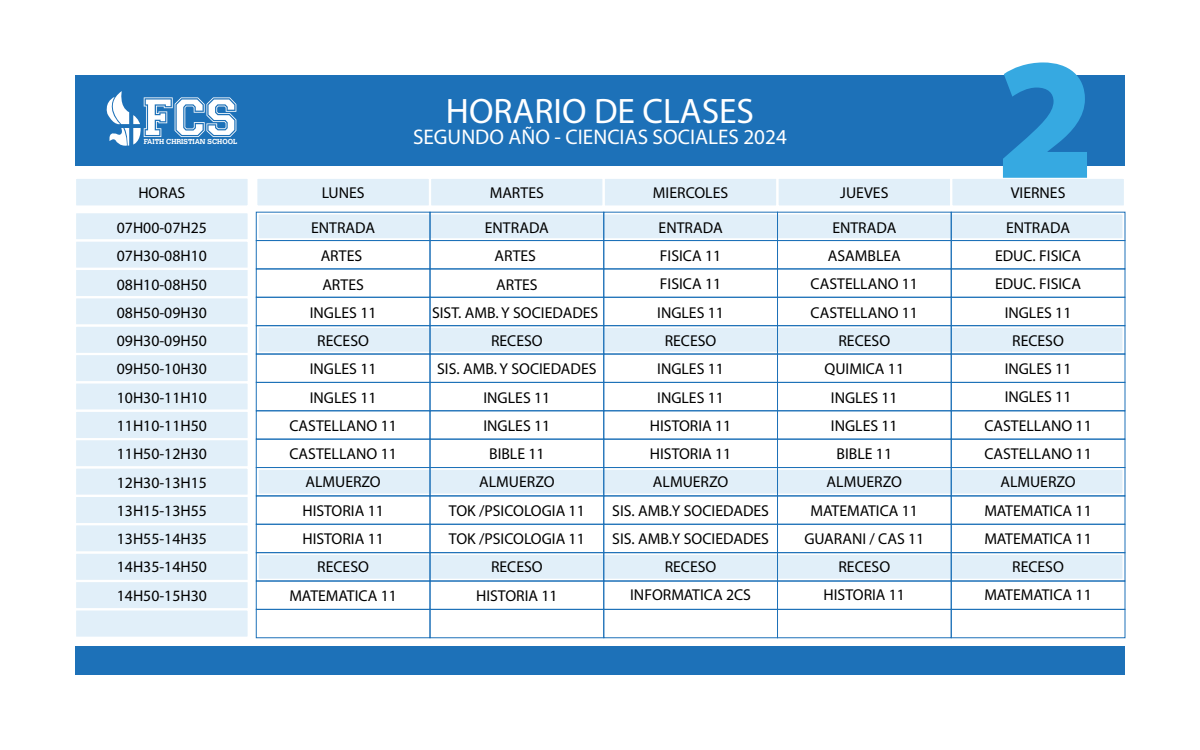
<style>
.page{position:relative;width:1200px;height:750px;background:#fff}
.page>*{position:absolute;margin:0;border:0;box-sizing:border-box;transform-origin:0 0}
.t1{font:900 174.45px "Myriad Pro";color:#36a9e1}
.t2{font:35.47px "Myriad Pro";color:#fff}
.t3{font:21.23px "Myriad Pro";color:#fff}
.t4{font:15.75px/28.3px "Myriad Pro";color:#000;text-align:center}
.t5{font:700 7.2px "Calvert MT Std";color:#fff}
</style>
<div class="page">
<div style="left:74px;top:177px;width:176px;height:31px;background:#e1eff9;border:2px solid #fff"></div>
<div style="left:255px;top:177px;width:176px;height:31px;background:#e1eff9;border:2px solid #fff"></div>
<div style="left:254px;top:209px;width:874px;height:34px;background:#e1eff9;border:5px solid #fff"></div>
<div style="left:254px;top:323px;width:874px;height:34px;background:#e1eff9;border:5px solid #fff"></div>
<div style="left:254px;top:465px;width:874px;height:34px;background:#e1eff9;border:5px solid #fff"></div>
<div style="left:254px;top:550px;width:874px;height:34px;background:#e1eff9;border:5px solid #fff"></div>
<div style="left:429px;top:177px;width:176px;height:31px;background:#e1eff9;border:2px solid #fff"></div>
<div style="left:603px;top:177px;width:176px;height:31px;background:#e1eff9;border:2px solid #fff"></div>
<div style="left:776px;top:177px;width:176px;height:31px;background:#e1eff9;border:2px solid #fff"></div>
<div style="left:950px;top:177px;width:176px;height:31px;background:#e1eff9;border:2px solid #fff"></div>
<div style="left:74px;top:211px;width:176px;height:31px;background:#e1eff9;border:2px solid #fff"></div>
<div style="left:74px;top:239px;width:176px;height:31px;background:#e1eff9;border:2px solid #fff"></div>
<div style="left:256px;top:240px;width:174px;height:29px;border:1px solid #1d71b8"></div>
<div style="left:430px;top:240px;width:174px;height:29px;border:1px solid #1d71b8"></div>
<div style="left:603px;top:240px;width:175px;height:29px;border:1px solid #1d71b8"></div>
<div style="left:777px;top:240px;width:175px;height:29px;border:1px solid #1d71b8"></div>
<div style="left:951px;top:240px;width:174px;height:29px;border:1px solid #1d71b8"></div>
<div style="left:74px;top:268px;width:176px;height:30px;background:#e1eff9;border:2px solid #fff"></div>
<div style="left:74px;top:296px;width:176px;height:31px;background:#e1eff9;border:2px solid #fff"></div>
<div style="left:256px;top:297px;width:174px;height:29px;border:1px solid #1d71b8"></div>
<div style="left:430px;top:297px;width:174px;height:29px;border:1px solid #1d71b8"></div>
<div style="left:603px;top:297px;width:175px;height:29px;border:1px solid #1d71b8"></div>
<div style="left:777px;top:297px;width:175px;height:29px;border:1px solid #1d71b8"></div>
<div style="left:951px;top:297px;width:174px;height:29px;border:1px solid #1d71b8"></div>
<div style="left:74px;top:325px;width:176px;height:30px;background:#e1eff9;border:2px solid #fff"></div>
<div style="left:256px;top:325px;width:174px;height:29px;border:1px solid #1d71b8"></div>
<div style="left:430px;top:325px;width:174px;height:29px;border:1px solid #1d71b8"></div>
<div style="left:603px;top:325px;width:175px;height:29px;border:1px solid #1d71b8"></div>
<div style="left:777px;top:325px;width:175px;height:29px;border:1px solid #1d71b8"></div>
<div style="left:951px;top:325px;width:174px;height:29px;border:1px solid #1d71b8"></div>
<div style="left:74px;top:353px;width:176px;height:31px;background:#e1eff9;border:2px solid #fff"></div>
<div style="left:256px;top:354px;width:174px;height:29px;border:1px solid #1d71b8"></div>
<div style="left:430px;top:354px;width:174px;height:29px;border:1px solid #1d71b8"></div>
<div style="left:603px;top:354px;width:175px;height:29px;border:1px solid #1d71b8"></div>
<div style="left:777px;top:354px;width:175px;height:29px;border:1px solid #1d71b8"></div>
<div style="left:951px;top:354px;width:174px;height:29px;border:1px solid #1d71b8"></div>
<div style="left:74px;top:381px;width:176px;height:31px;background:#e1eff9;border:2px solid #fff"></div>
<div style="left:256px;top:382px;width:174px;height:29px;border:1px solid #1d71b8"></div>
<div style="left:430px;top:382px;width:174px;height:29px;border:1px solid #1d71b8"></div>
<div style="left:603px;top:382px;width:175px;height:29px;border:1px solid #1d71b8"></div>
<div style="left:777px;top:382px;width:175px;height:29px;border:1px solid #1d71b8"></div>
<div style="left:951px;top:382px;width:174px;height:29px;border:1px solid #1d71b8"></div>
<div style="left:74px;top:410px;width:176px;height:30px;background:#e1eff9;border:2px solid #fff"></div>
<div style="left:256px;top:410px;width:174px;height:30px;border:1px solid #1d71b8"></div>
<div style="left:430px;top:410px;width:174px;height:30px;border:1px solid #1d71b8"></div>
<div style="left:603px;top:410px;width:175px;height:30px;border:1px solid #1d71b8"></div>
<div style="left:777px;top:410px;width:175px;height:30px;border:1px solid #1d71b8"></div>
<div style="left:951px;top:410px;width:174px;height:30px;border:1px solid #1d71b8"></div>
<div style="left:74px;top:438px;width:176px;height:31px;background:#e1eff9;border:2px solid #fff"></div>
<div style="left:256px;top:439px;width:174px;height:29px;border:1px solid #1d71b8"></div>
<div style="left:430px;top:439px;width:174px;height:29px;border:1px solid #1d71b8"></div>
<div style="left:603px;top:439px;width:175px;height:29px;border:1px solid #1d71b8"></div>
<div style="left:777px;top:439px;width:175px;height:29px;border:1px solid #1d71b8"></div>
<div style="left:951px;top:439px;width:174px;height:29px;border:1px solid #1d71b8"></div>
<div style="left:74px;top:466px;width:176px;height:31px;background:#e1eff9;border:2px solid #fff"></div>
<div style="left:256px;top:467px;width:174px;height:29px;border:1px solid #1d71b8"></div>
<div style="left:430px;top:467px;width:174px;height:29px;border:1px solid #1d71b8"></div>
<div style="left:603px;top:467px;width:175px;height:29px;border:1px solid #1d71b8"></div>
<div style="left:777px;top:467px;width:175px;height:29px;border:1px solid #1d71b8"></div>
<div style="left:951px;top:467px;width:174px;height:29px;border:1px solid #1d71b8"></div>
<div style="left:74px;top:495px;width:176px;height:30px;background:#e1eff9;border:2px solid #fff"></div>
<div style="left:74px;top:523px;width:176px;height:31px;background:#e1eff9;border:2px solid #fff"></div>
<div style="left:256px;top:524px;width:174px;height:29px;border:1px solid #1d71b8"></div>
<div style="left:430px;top:524px;width:174px;height:29px;border:1px solid #1d71b8"></div>
<div style="left:603px;top:524px;width:175px;height:29px;border:1px solid #1d71b8"></div>
<div style="left:777px;top:524px;width:175px;height:29px;border:1px solid #1d71b8"></div>
<div style="left:951px;top:524px;width:174px;height:29px;border:1px solid #1d71b8"></div>
<div style="left:74px;top:552px;width:176px;height:30px;background:#e1eff9;border:2px solid #fff"></div>
<div style="left:256px;top:552px;width:174px;height:29px;border:1px solid #1d71b8"></div>
<div style="left:430px;top:552px;width:174px;height:29px;border:1px solid #1d71b8"></div>
<div style="left:603px;top:552px;width:175px;height:29px;border:1px solid #1d71b8"></div>
<div style="left:777px;top:552px;width:175px;height:29px;border:1px solid #1d71b8"></div>
<div style="left:951px;top:552px;width:174px;height:29px;border:1px solid #1d71b8"></div>
<div style="left:74px;top:580px;width:176px;height:31px;background:#e1eff9;border:2px solid #fff"></div>
<div style="left:256px;top:581px;width:174px;height:29px;border:1px solid #1d71b8"></div>
<div style="left:430px;top:581px;width:174px;height:29px;border:1px solid #1d71b8"></div>
<div style="left:603px;top:581px;width:175px;height:29px;border:1px solid #1d71b8"></div>
<div style="left:777px;top:581px;width:175px;height:29px;border:1px solid #1d71b8"></div>
<div style="left:951px;top:581px;width:174px;height:29px;border:1px solid #1d71b8"></div>
<div style="left:74px;top:608px;width:176px;height:31px;background:#e1eff9;border:2px solid #fff"></div>
<div style="left:256px;top:609px;width:174px;height:29px;border:1px solid #1d71b8"></div>
<div style="left:430px;top:609px;width:174px;height:29px;border:1px solid #1d71b8"></div>
<div style="left:603px;top:609px;width:175px;height:29px;border:1px solid #1d71b8"></div>
<div style="left:777px;top:609px;width:175px;height:29px;border:1px solid #1d71b8"></div>
<div style="left:951px;top:609px;width:174px;height:29px;border:1px solid #1d71b8"></div>
<div style="left:75px;top:75px;width:1050px;height:90px;background:#1d71b8"></div>
<div style="left:75px;top:646px;width:1050px;height:29px;background:#1d71b8"></div>
<svg style="left:106px;top:91px;width:130px;height:55px"></svg>
<p class="t5" style="left:144px;top:137px;width:95px">FAITH CHRISTIAN SCHOOL</p>
<h2 class="t2" style="left:446px;top:89px;width:310px">HORARIO DE CLASES</h2>
<h3 class="t3" style="left:413px;top:124px;width:375px">SEGUNDO AÑO - CIENCIAS SOCIALES 2024</h3>
<h1 class="t1" style="left:996px;top:2px;width:101px">2</h1>
<p class="t4" style="left:138px;top:178px;width:49px">HORAS</p>
<p class="t4" style="left:322px;top:178px;width:44px">LUNES</p>
<p class="t4" style="left:490px;top:178px;width:56px">MARTES</p>
<p class="t4" style="left:653px;top:178px;width:77px">MIERCOLES</p>
<p class="t4" style="left:840px;top:178px;width:50px">JUEVES</p>
<p class="t4" style="left:1011px;top:178px;width:56px">VIERNES</p>
<p class="t4" style="left:117px;top:213px;width:92px;text-align:justify">07H00-07H25<br>07H30-08H10<br>08H10-08H50<br>08H50-09H30<br>09H30-09H50<br>09H50-10H30<br>10H30-11H10<br>11H10-11H50<br>11H50-12H30<br>12H30-13H15<br>13H15-13H55<br>13H55-14H35<br>14H35-14H50<br>14H50-15H30</p>
<p class="t4" style="left:289px;top:213px;width:109px">ENTRADA<br>ARTES<br>ARTES<br>INGLES 11<br>RECESO<br>INGLES 11<br>INGLES 11<br>CASTELLANO 11<br>CASTELLANO 11<br>ALMUERZO<br>HISTORIA 11<br>HISTORIA 11<br>RECESO<br>MATEMATICA 11</p>
<p class="t4" style="left:432px;top:213px;width:168px">ENTRADA<br>ARTES<br>ARTES<br>SIST. AMB. Y SOCIEDADES<br>RECESO<br>SIS. AMB. Y SOCIEDADES<br>INGLES 11<br>INGLES 11<br>BIBLE 11<br>ALMUERZO<br>TOK /PSICOLOGIA 11<br>TOK /PSICOLOGIA 11<br>RECESO<br>HISTORIA 11</p>
<p class="t4" style="left:612px;top:213px;width:158px">ENTRADA<br>FISICA 11<br>FISICA 11<br>INGLES 11<br>RECESO<br>INGLES 11<br>INGLES 11<br>HISTORIA 11<br>HISTORIA 11<br>ALMUERZO<br>SIS. AMB.Y SOCIEDADES<br>SIS. AMB.Y SOCIEDADES<br>RECESO<br>INFORMATICA 2CS</p>
<p class="t4" style="left:804px;top:213px;width:121px">ENTRADA<br>ASAMBLEA<br>CASTELLANO 11<br>CASTELLANO 11<br>RECESO<br>QUIMICA 11<br>INGLES 11<br>INGLES 11<br>BIBLE 11<br>ALMUERZO<br>MATEMATICA 11<br>GUARANI / CAS 11<br>RECESO<br>HISTORIA 11</p>
<p class="t4" style="left:984px;top:213px;width:109px">ENTRADA<br>EDUC. FISICA<br>EDUC. FISICA<br>INGLES 11<br>RECESO<br>INGLES 11<br>INGLES 11<br>CASTELLANO 11<br>CASTELLANO 11<br>ALMUERZO<br>MATEMATICA 11<br>MATEMATICA 11<br>RECESO<br>MATEMATICA 11</p>
</div>
